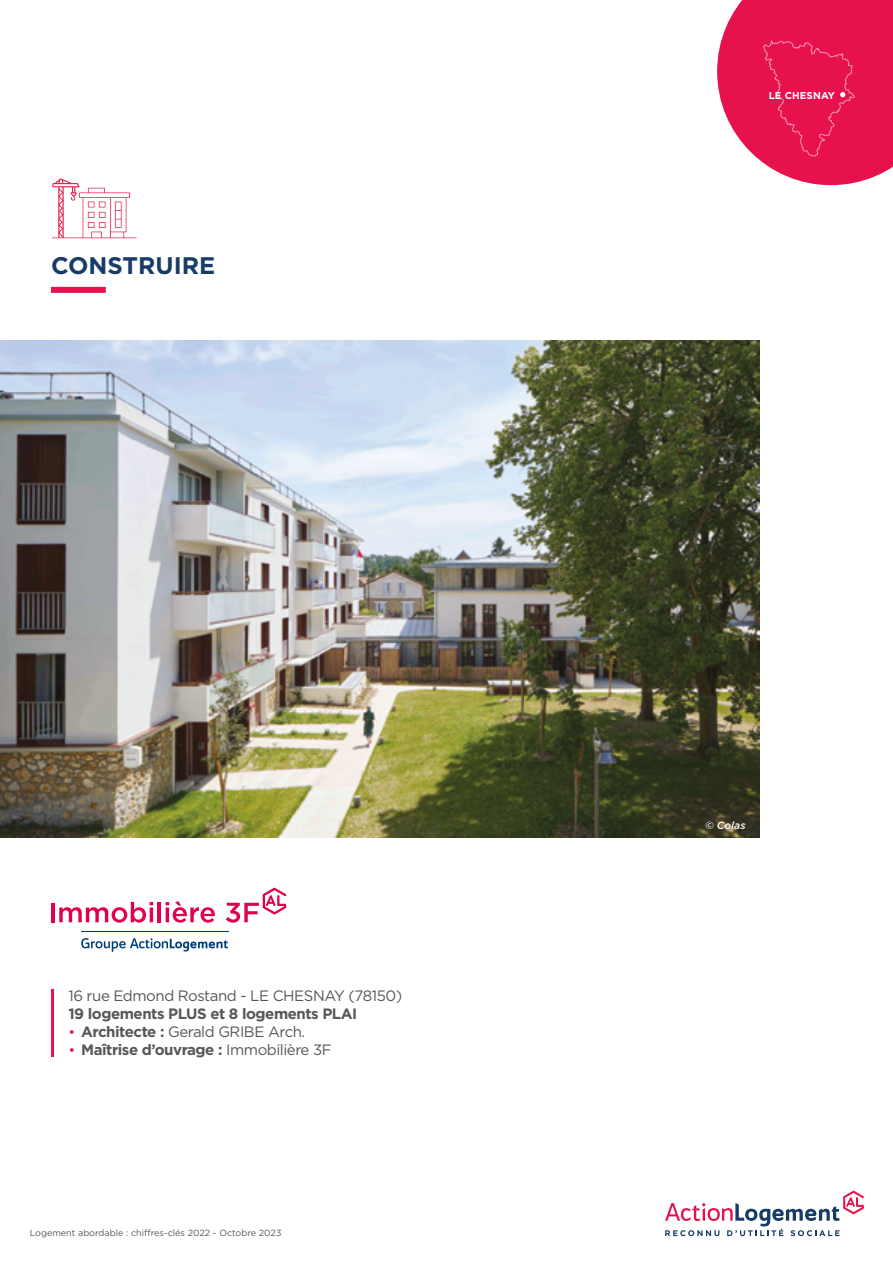
<style>
.page{position:relative;width:893px;height:1263px;background:#fff}
.page>*{position:absolute;margin:0;border:0;box-sizing:border-box;transform-origin:0 0}
.t1{font:700 24px "Gotham";color:#183b68}
.t2{font:15px "Gotham";letter-spacing:-.03em;color:#575756}
.t3{font:700 15px "Gotham";letter-spacing:-.03em;color:#575756}
.t4{font:italic 500 10.5px "Gotham";color:#fff}
.t5{font:700 9.9px "Gotham";letter-spacing:.01em;color:#fff}
.t6{font:9px "Gotham";color:#575756}
.s1{font-size:14.25px;color:#e6114d}
.s2{font-weight:700}
.s3{font-weight:400;font-size:14.25px;color:#e6114d}
.s4{font-weight:400}
</style>
<div class="page">
<svg style="left:665px;top:1191px;width:199px;height:45px"></svg>
<svg style="left:52px;top:179px;width:85px;height:60px"></svg>
<div style="left:51px;top:287px;width:55px;height:6px;background:#e6114d"></div>
<svg style="left:717px;top:0;width:176px;height:185px"></svg>
<img style="left:0;top:340px;width:759px;height:498px">
<hr style="left:51px;top:989px;width:3px;height:68px;background:#e6114d">
<svg style="left:81px;top:938px;width:147px;height:14px"></svg>
<hr style="left:81px;top:931px;width:148px;height:1px;background:#00407a">
<hr style="left:51px;top:903px;width:3px;height:19px;background:#e0004d">
<svg style="left:59px;top:902px;width:94px;height:21px"></svg>
<hr style="left:150px;top:907px;width:3px;height:15px;background:#e0004d">
<hr style="left:158px;top:902px;width:3px;height:20px;background:#e0004d">
<svg style="left:166px;top:901px;width:49px;height:22px"></svg>
<svg style="left:226px;top:888px;width:60px;height:35px"></svg>
<h1 class="t1" style="left:51px;top:249px;width:166px">CONSTRUIRE</h1>
<p class="t2" style="left:68px;top:986px;width:335px">16 rue Edmond Rostand - LE CHESNAY (78150)</p>
<p class="t3" style="left:68px;top:1004px;width:290px">19 logements PLUS et 8 logements PLAI</p>
<p class="t2" style="left:68px;top:1022px;width:238px"><span class="s1">•</span> <span class="s2">Architecte :</span> Gerald GRIBE Arch.</p>
<p class="t3" style="left:68px;top:1040px;width:265px"><span class="s3">•</span> Maîtrise d’ouvrage : <span class="s4">Immobilière 3F</span></p>
<p class="t6" style="left:30px;top:1227px;width:253px">Logement abordable : chiffres-clés 2022 - Octobre 2023</p>
<p class="t5" style="left:769px;top:89px;width:68px">LE CHESNAY</p>
<p class="t4" style="left:705px;top:819px;width:42px">© Colas</p>
</div>
